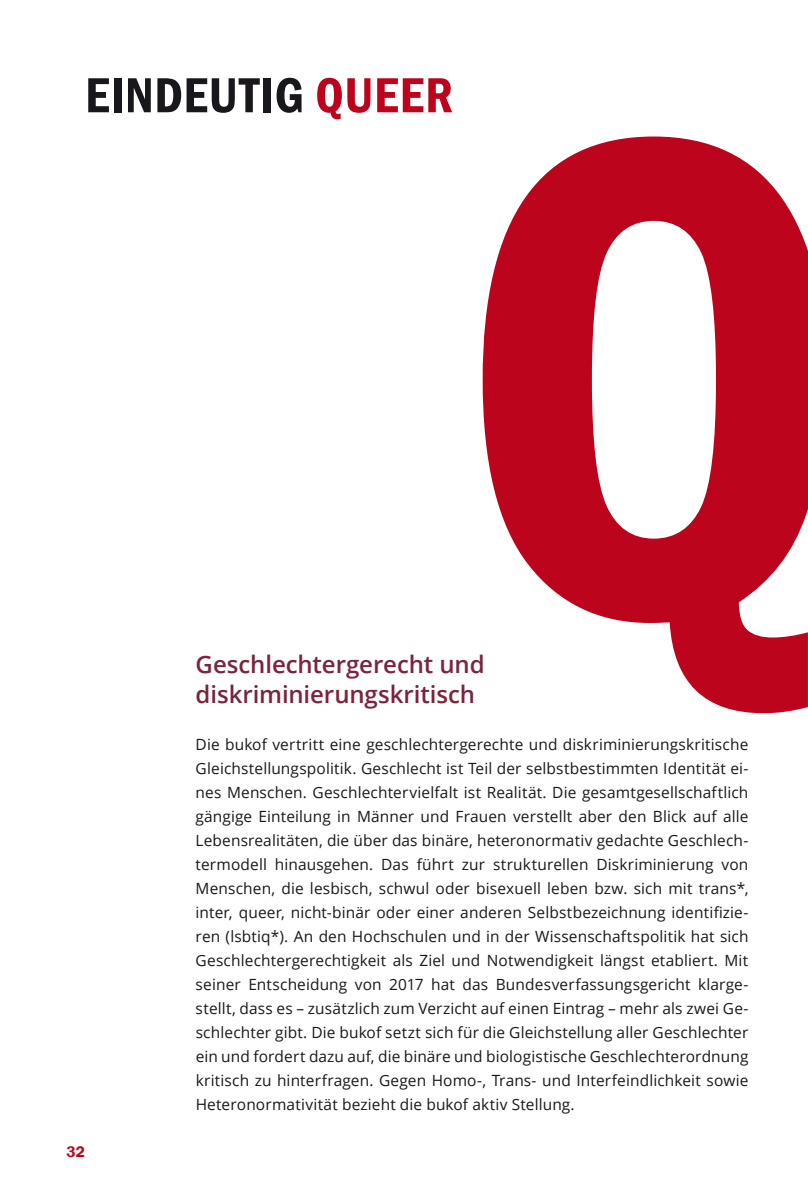
<style>
.page{position:relative;width:808px;height:1191px;background:#fff}
.page>*{position:absolute;margin:0;border:0;box-sizing:border-box;transform-origin:0 0}
.t1{font:600 condensed 51px "Franklin Gothic";letter-spacing:.01em;color:#1a171c}
.t2{font:600 24px/30px "Open Sans";letter-spacing:-.005em;color:#7b243a}
.t3{font:600 15.75px "Franklin Gothic";color:#bd041d}
.t4{font:15.45px/24px "Open Sans";letter-spacing:.01em;color:#1a171c;text-align:justify}
.s1{color:#bd041d}
</style>
<div class="page">
<svg style="left:483px;top:136px;width:325px;height:577px;fill:#bd041d"></svg>
<h1 class="t1" style="left:85px;top:61px;width:369px">EINDEUTIG <span class="s1">QUEER</span></h1>
<p class="t3" style="left:67px;top:1142px;width:20px">32</p>
<h2 class="t2" style="left:196px;top:649px;width:291px">Geschlechtergerecht und diskriminierungskritisch</h2>
<p class="t4" style="left:196px;top:732px;width:554px">Die bukof vertritt eine geschlechtergerechte und diskriminierungskritische Gleichstellungspolitik. Geschlecht ist Teil der selbstbestimmten Identität ei&shy;nes Menschen. Geschlechtervielfalt ist Realität. Die gesamtgesellschaftlich gängige Einteilung in Männer und Frauen verstellt aber den Blick auf alle Lebensrealitäten, die über das binäre, heteronormativ gedachte Geschlech&shy;termodell hinausgehen. Das führt zur strukturellen Diskriminierung von Menschen, die lesbisch, schwul oder bisexuell leben bzw. sich mit trans*, inter, queer, nicht-binär oder einer anderen Selbstbezeichnung identifizie&shy;ren (lsbtiq*). An den H ochschulen und in der Wissenschaftspolitik hat sich Geschlechtergerechtigkeit als Ziel und Notwendigkeit längst etabliert. Mit seiner Entscheidung von 2017 hat das Bundesverfassungsgericht klarge&shy;stellt, dass es – zusätzlich zum Verzicht auf einen Eintrag – mehr als zwei Ge&shy;schlechter gibt. Die bukof setzt sich für die Gleichstellung aller Geschlechter ein und fordert dazu auf, die binäre und biologistische Geschlechterordnung kritisch zu hinterfragen. Gegen H omo-, Trans- und Interfeindlichkeit sowie H eteronormativität bezieht die bukof aktiv Stellung.</p>
</div>
